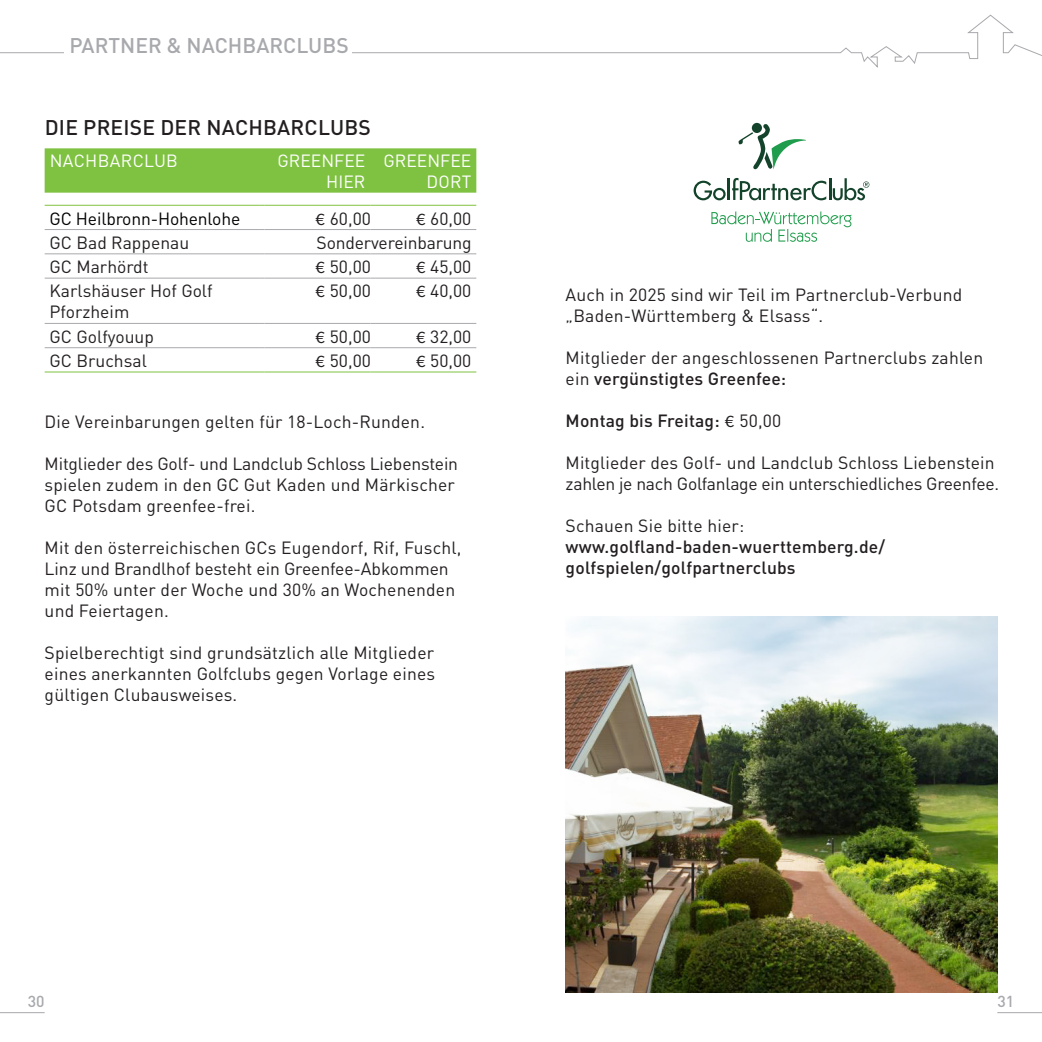
<style>
.page{position:relative;width:1042px;height:1042px;background:#fff}
.page>*{position:absolute;margin:0;border:0;box-sizing:border-box;transform-origin:0 0}
.t1{font:500 21px "DIN Pro";letter-spacing:.01em;color:#231f20}
.t2{font:500 21px "DIN Pro";color:#a8a9ad}
.t3{font:17.5px/21px "DIN Pro";letter-spacing:.005em;color:#231f20}
.t4{font:17.5px/21px "DIN Pro";letter-spacing:-.015em;color:#231f20}
.t5{font:500 17.5px "DIN Pro";letter-spacing:.01em;color:#231f20}
.t6{font:17.5px "DIN Pro";color:#fff}
.t7{font:17.5px "DIN Pro";letter-spacing:-.01em;color:#000001}
.t8{font:17.5px "DIN Pro";letter-spacing:.02em;color:#fff}
.t9{font:500 15.75px "DIN Pro";color:#a8a9ad}
.s1{font-family:"Source Code Variable"}
.s2{font-weight:500}
.s3{font-family:"Source Code Variable";font-weight:400}
.s4{font-weight:400}
</style>
<div class="page">
<img style="left:566px;top:617px;width:431px;height:375px">
<svg style="left:711px;top:211px;width:140px;height:31px"></svg>
<svg style="left:693px;top:181px;width:32px;height:19px"></svg>
<hr style="left:728px;top:178px;width:2px;height:22px;background:#13432a">
<svg style="left:732px;top:178px;width:94px;height:22px"></svg>
<hr style="left:829px;top:178px;width:2px;height:22px;background:#13432a">
<svg style="left:833px;top:178px;width:36px;height:22px"></svg>
<svg style="left:738px;top:124px;width:68px;height:46px"></svg>
<hr style="left:0;top:1012px;width:45px;height:1px;background:#a8a9ad">
<hr style="left:997px;top:1012px;width:45px;height:1px;background:#a8a9ad">
<svg style="left:0;top:14px;width:1042px;height:54px"></svg>
<div style="left:64px;top:36px;width:288px;height:25px;background:#fff"></div>
<div style="left:45px;top:148px;width:431px;height:45px;background:#7fc241"></div>
<hr style="left:45px;top:278px;width:214px;height:1px;background:#a8a9ad">
<hr style="left:264px;top:278px;width:106px;height:1px;background:#a8a9ad">
<hr style="left:376px;top:278px;width:100px;height:1px;background:#a8a9ad">
<hr style="left:264px;top:347px;width:106px;height:1px;background:#a8a9ad">
<hr style="left:376px;top:347px;width:100px;height:1px;background:#a8a9ad">
<hr style="left:45px;top:229px;width:214px;height:1px;background:#a8a9ad">
<hr style="left:264px;top:229px;width:106px;height:1px;background:#a8a9ad">
<hr style="left:376px;top:229px;width:100px;height:1px;background:#a8a9ad">
<hr style="left:45px;top:253px;width:214px;height:1px;background:#a8a9ad">
<hr style="left:264px;top:253px;width:106px;height:1px;background:#a8a9ad">
<hr style="left:376px;top:253px;width:100px;height:1px;background:#a8a9ad">
<hr style="left:264px;top:323px;width:106px;height:1px;background:#a8a9ad">
<hr style="left:376px;top:323px;width:100px;height:1px;background:#a8a9ad">
<hr style="left:45px;top:372px;width:214px;height:1px;background:#7fc241">
<hr style="left:264px;top:372px;width:106px;height:1px;background:#7fc241">
<hr style="left:376px;top:372px;width:100px;height:1px;background:#7fc241">
<hr style="left:45px;top:205px;width:214px;height:1px;background:#7fc241">
<hr style="left:264px;top:205px;width:106px;height:1px;background:#7fc241">
<hr style="left:376px;top:205px;width:100px;height:1px;background:#7fc241">
<hr style="left:45px;top:323px;width:214px;height:1px;background:#a8a9ad">
<hr style="left:45px;top:347px;width:214px;height:1px;background:#a8a9ad">
<p class="t2" style="left:69px;top:31px;width:281px">PARTNER &amp; NACHBARCLUBS</p>
<p class="t1" style="left:45px;top:113px;width:328px">DIE PREISE DER NACHBARCLUBS</p>
<p class="t8" style="left:50px;top:148px;width:130px">NACHBARCLUB</p>
<p class="t6" style="left:277px;top:148px;width:89px">GREENFEE</p>
<p class="t6" style="left:326px;top:169px;width:41px">HIER</p>
<p class="t6" style="left:383px;top:148px;width:89px">GREENFEE</p>
<p class="t6" style="left:426px;top:169px;width:46px">DORT</p>
<p class="t7" style="left:50px;top:206px;width:192px">GC Heilbronn-Hohenlohe</p>
<p class="t3" style="left:315px;top:207px;width:58px"><span class="s1">€</span> 60,00</p>
<p class="t3" style="left:415px;top:207px;width:58px"><span class="s1">€</span> 60,00</p>
<p class="t3" style="left:50px;top:231px;width:141px">GC Bad Rappenau</p>
<p class="t3" style="left:50px;top:256px;width:100px">GC Marhördt</p>
<p class="t3" style="left:315px;top:256px;width:58px"><span class="s1">€</span> 50,00</p>
<p class="t3" style="left:415px;top:256px;width:58px"><span class="s1">€</span> 45,00</p>
<p class="t3" style="left:50px;top:280px;width:165px">Karlshäuser Hof Golf<br>Pforzheim</p>
<p class="t3" style="left:315px;top:280px;width:58px"><span class="s1">€</span> 50,00</p>
<p class="t3" style="left:415px;top:280px;width:58px"><span class="s1">€</span> 40,00</p>
<p class="t3" style="left:50px;top:325px;width:106px">GC Golfyouup</p>
<p class="t3" style="left:315px;top:325px;width:58px"><span class="s1">€</span> 50,00</p>
<p class="t3" style="left:415px;top:325px;width:58px"><span class="s1">€</span> 32,00</p>
<p class="t3" style="left:50px;top:349px;width:99px">GC Bruchsal</p>
<p class="t3" style="left:315px;top:349px;width:58px"><span class="s1">€</span> 50,00</p>
<p class="t3" style="left:415px;top:349px;width:58px"><span class="s1">€</span> 50,00</p>
<p class="t3" style="left:317px;top:231px;width:157px">Sondervereinbarung</p>
<p class="t3" style="left:45px;top:410px;width:382px">Die Vereinbarungen gelten für 18-Loch-Runden.</p>
<p class="t3" style="left:45px;top:452px;width:415px">Mitglieder des Golf- und Landclub Schloss Liebenstein spielen zudem in den GC Gut Kaden und Märkischer<br>GC Potsdam greenfee-frei.</p>
<p class="t3" style="left:45px;top:536px;width:418px">Mit den österreichischen GCs Eugendorf, Rif, Fuschl, Linz und Brandlhof besteht ein Greenfee-Abkommen mit 50% unter der Woche und 30% an Wochenenden und Feiertagen.</p>
<p class="t3" style="left:45px;top:641px;width:392px;text-align:justify">Spielberechtigt sind grundsätzlich alle Mitglieder eines anerkannten Golfclubs gegen Vorlage eines gültigen Clubausweises.</p>
<p class="t3" style="left:566px;top:283px;width:398px">Auch in 2025 sind wir Teil im Partnerclub-Verbund „Baden-Württemberg &amp; Elsass“.</p>
<p class="t3" style="left:566px;top:346px;width:419px">Mitglieder der angeschlossenen Partnerclubs zahlen ein <span class="s2">vergünstigtes Greenfee:</span></p>
<p class="t5" style="left:566px;top:409px;width:217px">Montag bis Freitag: <span class="s3">€</span> <span class="s4">50,00</span></p>
<p class="t4" style="left:566px;top:451px;width:435px">Mitglieder des Golf- und Landclub Schloss Liebenstein zahlen je nach Golfanlage ein unterschiedliches Greenfee.</p>
<p class="t3" style="left:566px;top:514px;width:180px">Schauen Sie bitte hier:</p>
<p class="t5" style="left:566px;top:535px;width:321px">www.golfland-baden-wuerttemberg.de/</p>
<p class="t5" style="left:566px;top:556px;width:232px">golfspielen/golfpartnerclubs</p>
<p class="t9" style="left:28px;top:991px;width:18px">30</p>
<p class="t9" style="left:997px;top:991px;width:18px">31</p>
</div>
